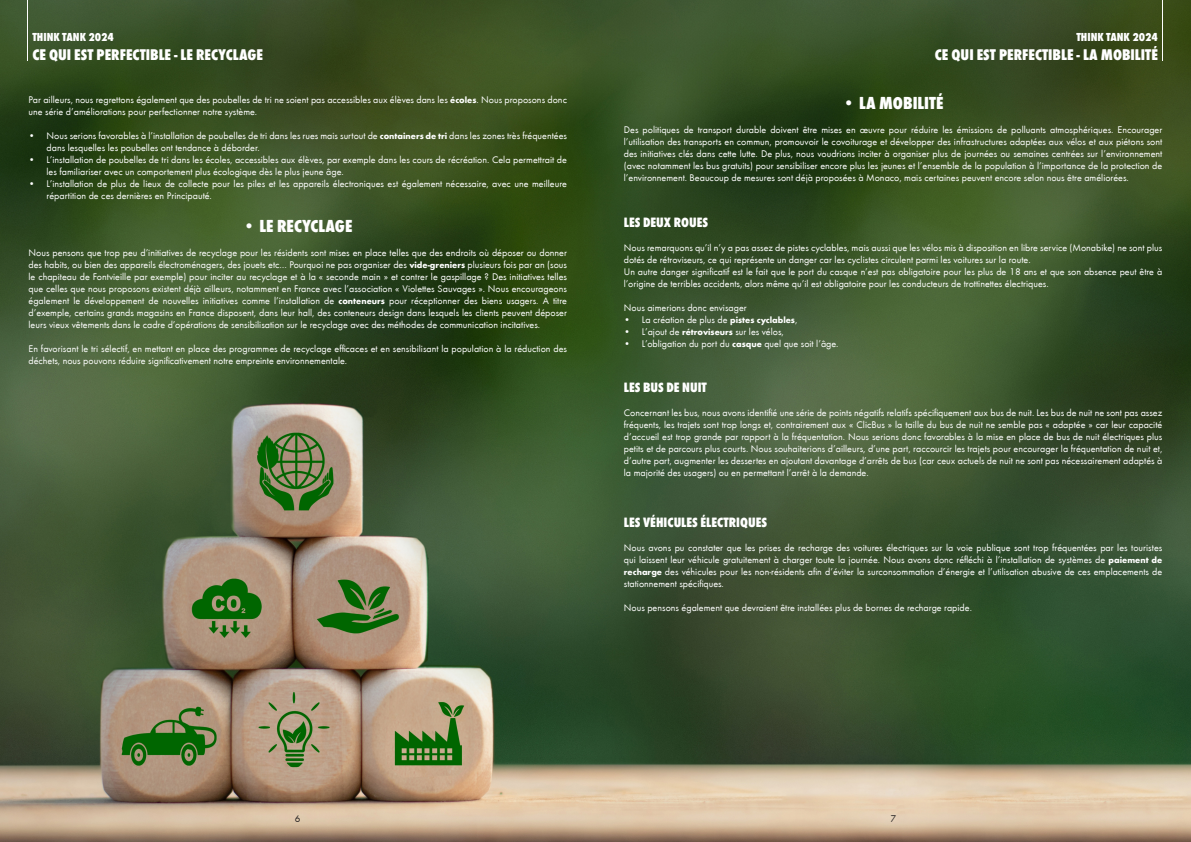
<style>
.page{position:relative;width:1191px;height:842px;background:#fff}
.page>*{position:absolute;margin:0;border:0;box-sizing:border-box;transform-origin:0 0}
.pagina{font:800 18px "Futura Round Cond";color:#fff}
.pagina-2{font:800 16px "Futura Round Cond";color:#fff}
.pagina-3{font:800 14px "Futura Round Cond";color:#fff}
.pagina-4{font:800 12px "Futura Round Cond";color:#fff}
.pagina-5{font:10px/12px "Futura Round";color:#fff}
.t1{font:10px "Futura Round";color:#231f20}
.s1{font-weight:700;font-size:9px}
.s2{font-family:"Futura Round";font-weight:400}
</style>
<div class="page">
<img style="left:0;top:0;width:1191px;height:842px">
<hr style="left:28px;top:0;width:1px;height:60px;background:#fff">
<hr style="left:1162px;top:0;width:1px;height:60px;background:#fff">
<p class="pagina-4" style="left:32px;top:29px;width:83px">THINK TANK 2024</p>
<p class="pagina-2" style="left:32px;top:44px;width:232px">CE QUI EST PERFECTIBLE - LE RECYCLAGE</p>
<p class="pagina-5" style="left:29px;top:93px;width:540px">Par ailleurs, nous regrettons également que des poubelles de tri ne soient pas accessibles aux élèves dans les <span class="s1">écoles</span>. Nous proposons donc une série d’améliorations pour perfectionner notre système.</p>
<p class="pagina-5" style="left:47px;top:129px;width:522px;text-indent:-18px">• Nous serions favorables à l’installation de poubelles de tri dans les rues mais surtout de <span class="s1">containers de tri</span> dans les zones très fréquentées dans lesquelles les poubelles ont tendance à déborder.</p>
<p class="pagina-5" style="left:47px;top:153px;width:522px;text-indent:-18px">• L’installation de poubelles de tri dans les écoles, accessibles aux élèves, par exemple dans les cours de récréation. Cela permettrait de les familiariser avec un comportement plus écologique dès le plus jeune âge.</p>
<p class="pagina-5" style="left:47px;top:177px;width:522px;text-indent:-18px">• L’installation de plus de lieux de collecte pour les piles et les appareils électroniques est également nécessaire, avec une meilleure répartition de ces dernières en Principauté.</p>
<p class="pagina" style="left:243px;top:214px;width:111px"><span class="s2">•</span> LE RECYCLAGE</p>
<p class="pagina-5" style="left:29px;top:246px;width:540px;text-align:justify">Nous pensons que trop peu d’initiatives de recyclage pour les résidents sont mises en place telles que des endroits où déposer ou donner des habits, ou bien des appareils électroménagers, des jouets etc… Pourquoi ne pas organiser des <span class="s1">vide-greniers</span> plusieurs fois par an (sous le chapiteau de Fontvieille par exemple) pour inciter au recyclage et à la « seconde main » et contrer le gaspillage ? Des initiatives telles que celles que nous proposons existent déjà ailleurs, notamment en France avec l’association « Violettes Sauvages ». Nous encourageons également le développement de nouvelles initiatives comme l’installation de <span class="s1">conteneurs</span> pour réceptionner des biens usagers. A titre d’exemple, certains grands magasins en France disposent, dans leur hall, des conteneurs design dans lesquels les clients peuvent déposer leurs vieux vêtements dans le cadre d’opérations de sensibilisation sur le recyclage avec des méthodes de communication incitatives.</p>
<p class="pagina-5" style="left:29px;top:342px;width:540px">En favorisant le tri sélectif, en mettant en place des programmes de recyclage efficaces et en sensibilisant la population à la réduction des déchets, nous pouvons réduire significativement notre empreinte environnementale.</p>
<p class="pagina-4" style="left:1076px;top:29px;width:83px">THINK TANK 2024</p>
<p class="pagina-2" style="left:934px;top:44px;width:225px">CE QUI EST PERFECTIBLE - LA MOBILITÉ</p>
<p class="pagina" style="left:842px;top:91px;width:102px"><span class="s2">•</span> LA MOBILITÉ</p>
<p class="pagina-5" style="left:624px;top:123px;width:540px;text-align:justify">Des politiques de transport durable doivent être mises en œuvre pour réduire les émissions de polluants atmosphériques. Encourager l’utilisation des transports en commun, promouvoir le covoiturage et développer des infrastructures adaptées aux vélos et aux piétons sont des initiatives clés dans cette lutte. De plus, nous voudrions inciter à organiser plus de journées ou semaines centrées sur l’environnement (avec notamment les bus gratuits) pour sensibiliser encore plus les jeunes et l’ensemble de la population à l’importance de la protection de l’environnement. Beaucoup de mesures sont déjà proposées à Monaco, mais certaines peuvent encore selon nous être améliorées.</p>
<p class="pagina-3" style="left:624px;top:212px;width:86px">LES DEUX ROUES</p>
<p class="pagina-5" style="left:624px;top:241px;width:540px">Nous remarquons qu’il n’y a pas assez de pistes cyclables, mais aussi que les vélos mis à disposition en libre service (Monabike) ne sont plus dotés de rétroviseurs, ce qui représente un danger car les cyclistes circulent parmi les voitures sur la route.</p>
<p class="pagina-5" style="left:624px;top:265px;width:540px">Un autre danger significatif est le fait que le port du casque n’est pas obligatoire pour les plus de 18 ans et que son absence peut être à l’origine de terribles accidents, alors même qu’il est obligatoire pour les conducteurs de trottinettes électriques.</p>
<p class="pagina-5" style="left:624px;top:301px;width:124px">Nous aimerions donc envisager</p>
<p class="pagina-5" style="left:624px;top:313px;width:175px">• La création de plus de <span class="s1">pistes cyclables</span>,</p>
<p class="pagina-5" style="left:624px;top:325px;width:161px">• L’ajout de <span class="s1">rétroviseurs</span> sur les vélos,</p>
<p class="pagina-5" style="left:624px;top:337px;width:216px">• L’obligation du port du <span class="s1">casque</span> quel que soit l’âge.</p>
<p class="pagina-3" style="left:624px;top:378px;width:85px">LES BUS DE NUIT</p>
<p class="pagina-5" style="left:624px;top:406px;width:540px;text-align:justify">Concernant les bus, nous avons identifié une série de points négatifs relatifs spécifiquement aux bus de nuit. Les bus de nuit ne sont pas assez fréquents, les trajets sont trop longs et, contrairement aux « ClicBus » la taille du bus de nuit ne semble pas « adaptée » car leur capacité d’accueil est trop grande par rapport à la fréquentation. Nous serions donc favorables à la mise en place de bus de nuit électriques plus petits et de parcours plus courts. Nous souhaiterions d’ailleurs, d’une part, raccourcir les trajets pour encourager la fréquentation de nuit et, d’autre part, augmenter les dessertes en ajoutant davantage d’arrêts de bus (car ceux actuels de nuit ne sont pas nécessairement adaptés à la majorité des usagers) ou en permettant l’arrêt à la demande.</p>
<p class="pagina-3" style="left:624px;top:512px;width:145px">LES VÉHICULES ÉLECTRIQUES</p>
<p class="pagina-5" style="left:624px;top:541px;width:540px;text-align:justify">Nous avons pu constater que les prises de recharge des voitures électriques sur la voie publique sont trop fréquentées par les touristes qui laissent leur véhicule gratuitement à charger toute la journée. Nous avons donc réfléchi à l’installation de systèmes de <span class="s1">paiement de recharge</span> des véhicules pour les non-résidents afin d’éviter la surconsommation d’énergie et l’utilisation abusive de ces emplacements de stationnement spécifiques.</p>
<p class="pagina-5" style="left:624px;top:601px;width:349px">Nous pensons également que devraient être installées plus de bornes de recharge rapide.</p>
<p class="t1" style="left:295px;top:811px;width:7px">6</p>
<p class="t1" style="left:890px;top:811px;width:7px">7</p>
</div>
